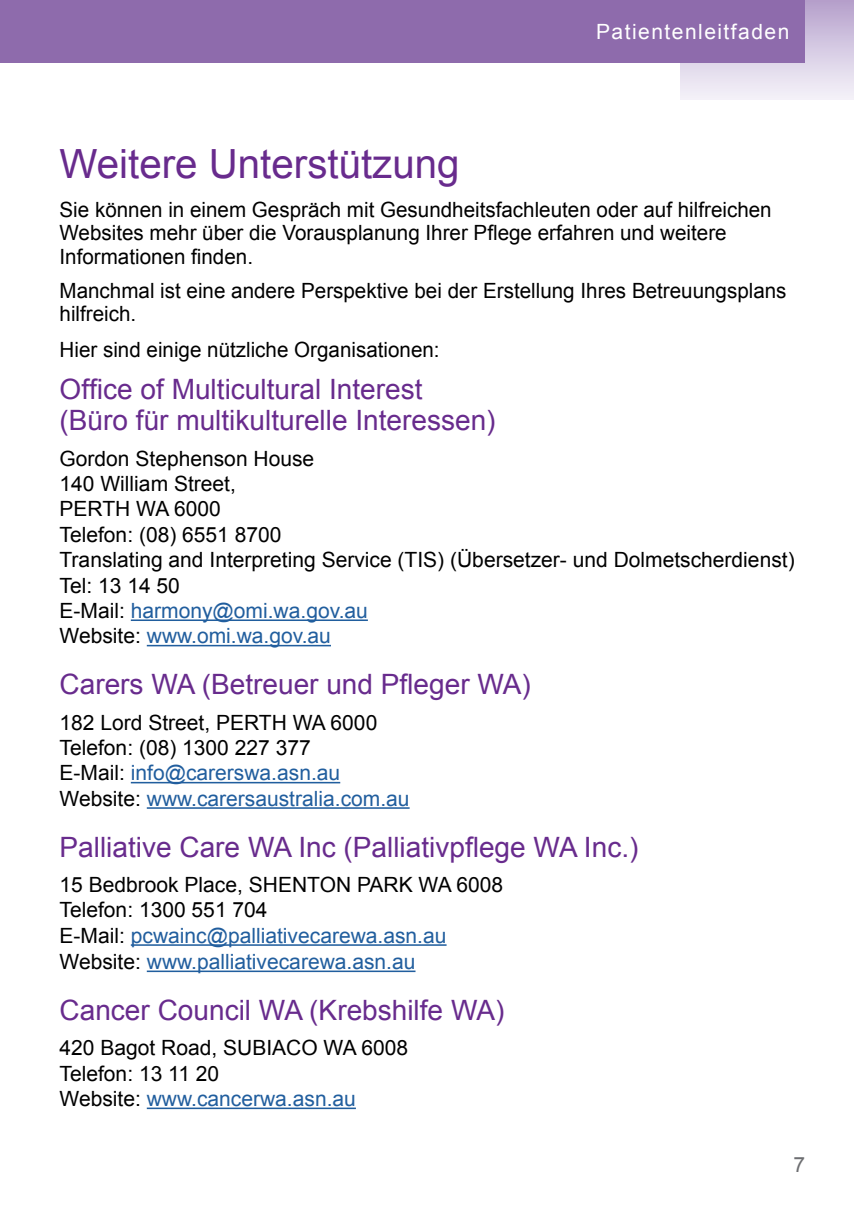
<style>
.page{position:relative;width:854px;height:1216px;background:#fff}
.page>*{position:absolute;margin:0;border:0;box-sizing:border-box;transform-origin:0 0}
.t1{font:40.25px "Arial";color:#682b8d}
.t2{font:28px/31.5px "Arial";color:#682b8d}
.t3{font:21px/25.4px "Arial";color:#000}
.t4{font:21px "Arial";letter-spacing:.07em;color:#fff}
.t5{font:21px "Arial";color:#6d6e71}
.s1{color:#215e9e}
</style>
<div class="page">
<svg style="left:680px;top:0;width:173px;height:99px;background:#ddd4e8"></svg>
<div style="left:0;top:0;width:804px;height:62px;background:#8e6bac"></div>
<hr style="left:131px;top:619px;width:237px;height:2px;background:#215e9e">
<hr style="left:147px;top:645px;width:184px;height:1px;background:#215e9e">
<hr style="left:131px;top:781px;width:209px;height:2px;background:#215e9e">
<hr style="left:147px;top:807px;width:262px;height:1px;background:#215e9e">
<hr style="left:131px;top:944px;width:315px;height:1px;background:#215e9e">
<hr style="left:147px;top:970px;width:268px;height:2px;background:#215e9e">
<hr style="left:147px;top:1107px;width:209px;height:2px;background:#215e9e">
<p class="t4" style="left:596px;top:18px;width:195px">Patientenleitfaden</p>
<h1 class="t1" style="left:60px;top:138px;width:401px">Weitere Unterstützung</h1>
<p class="t3" style="left:60px;top:198px;width:713px;line-height:23.6px">Sie können in einem Gespräch mit Gesundheitsfachleuten oder auf hilfreichen<br>Websites mehr über die Vorausplanung Ihrer Pflege erfahren und weitere<br>Informationen finden.</p>
<p class="t3" style="left:60px;top:278px;width:728px;line-height:23.6px">Manchmal ist eine andere Perspektive bei der Erstellung Ihres Betreuungsplans hilfreich.</p>
<p class="t3" style="left:60px;top:337px;width:381px">Hier sind einige nützliche Organisationen:</p>
<h2 class="t2" style="left:60px;top:373px;width:437px">Office of Multicultural Interest<br>(Bü ro fü r multikulturelle Interessen)</h2>
<p class="t3" style="left:60px;top:446px;width:736px">Gordon Stephenson House<br>140 William Street,<br>PERTH WA 6000<br>Telefon: (08) 6551 8700<br>Translating and Interpreting Service (TIS) (Übersetzer- und Dolmetscherdienst)<br>Tel: 13 14 50<br>E-Mail: <span class="s1">harmony@omi.wa.gov.au<br></span>Website: <span class="s1">www.omi.wa.gov.au</span></p>
<h2 class="t2" style="left:60px;top:669px;width:472px">Carers WA (Betreuer und Pfleger WA)</h2>
<p class="t3" style="left:60px;top:709px;width:351px">182 Lord Street, PERTH WA 6000<br>Telefon: (08) 1300 227 377<br>E-Mail: <span class="s1">info@carerswa.asn.au<br></span>Website: <span class="s1">www.carersaustralia.com.au</span></p>
<h2 class="t2" style="left:60px;top:831px;width:580px">Palliative Care WA Inc (Palliativpflege WA Inc.)</h2>
<p class="t3" style="left:60px;top:872px;width:445px">15 Bedbrook Place, SHENTON PARK WA 6008<br>Telefon: 1300 551 704<br>E-Mail: <span class="s1">pcwainc@palliativecarewa.asn.au </span>Website: <span class="s1">www.palliativecarewa.asn.au</span></p>
<h2 class="t2" style="left:60px;top:994px;width:446px">Cancer Council WA (Krebshilfe WA)</h2>
<p class="t3" style="left:60px;top:1035px;width:350px">420 Bagot Road, SUBIACO WA 6008<br>Telefon: 13 11 20<br>Website: <span class="s1">www.cancerwa.asn.au</span></p>
<p class="t5" style="left:793px;top:1150px;width:13px">7</p>
</div>
